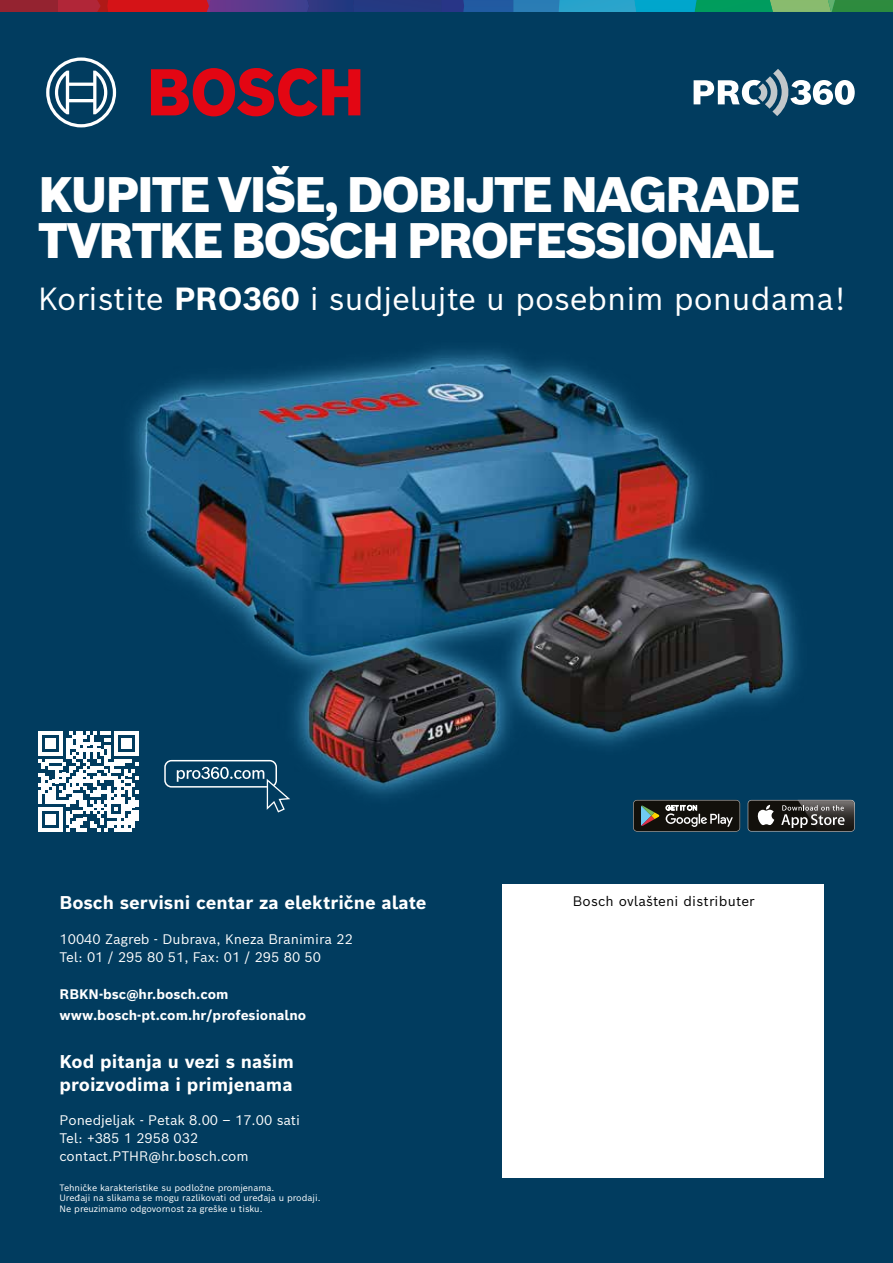
<style>
.page{position:relative;width:893px;height:1263px;background:#013c5f}
.page>*{position:absolute;margin:0;border:0;box-sizing:border-box;transform-origin:0 0}
.t1{font:900 48.45px/46.3px "Bosch Sans";letter-spacing:-.05em;color:#fff}
.t2{font:31.2px "Bosch Sans";color:#fff}
.t3{font:700 18px/22.5px "Bosch Sans";color:#fff}
.t4{font:13.5px/18px "Bosch Sans";color:#fff}
.t5{font:700 13.5px/21px "Bosch Sans";color:#fff}
.t6{font:13.5px "Bosch Sans";letter-spacing:.015em;color:#000}
.t7{font:9px/10.8px "Bosch Sans";color:#fff}
.s1{font-weight:700}
</style>
<div class="page">
<div style="left:0;top:0;width:57px;height:12px;background:#942330"></div>
<svg style="left:57px;top:0;width:836px;height:12px;background:#4a6278"></svg>
<svg style="left:694px;top:69px;width:161px;height:47px"></svg>
<svg style="left:151px;top:68px;width:209px;height:48px"></svg>
<svg style="left:46px;top:57px;width:70px;height:70px"></svg>
<svg style="left:38px;top:731px;width:100px;height:100px"></svg>
<img style="left:121px;top:349px;width:685px;height:469px">
<div style="left:164px;top:760px;width:113px;height:27px;border:2px solid #fff;border-radius:7px"></div>
<svg style="left:177px;top:767px;width:114px;height:47px"></svg>
<svg style="left:633px;top:800px;width:107px;height:32px;background:#3b3b36"></svg>
<svg style="left:748px;top:800px;width:107px;height:32px"></svg>
<div style="left:748px;top:801px;width:106px;height:30px;background:#12100b;border-radius:3px"></div>
<svg style="left:757px;top:805px;width:17px;height:20px"></svg>
<img style="left:798px;top:800px;width:57px;height:32px">
<img style="left:798px;top:801px;width:56px;height:30px">
<svg style="left:781px;top:805px;width:64px;height:23px"></svg>
<div style="left:503px;top:884px;width:321px;height:293px;background:#fff"></div>
<h1 class="t1" style="left:38px;top:166px;width:764px">KUPITE VIŠE, DOBIJTE NAGRADE<br>TVRTKE BOSCH PROFESSIONAL</h1>
<h2 class="t2" style="left:38px;top:272px;width:808px">Koristite <span class="s1">PRO360</span> i sudjelujte u posebnim ponudama!</h2>
<h3 class="t3" style="left:60px;top:890px;width:368px">Bosch servisni centar za električne alate</h3>
<p class="t6" style="left:573px;top:889px;width:183px">Bosch ovlašteni distributer</p>
<p class="t4" style="left:60px;top:928px;width:295px">10040 Zagreb - Dubrava, Kneza Branimira 22<br>Tel: 01 / 295 80 51, Fax: 01 / 295 80 50</p>
<p class="t5" style="left:60px;top:982px;width:248px">RBKN-bsc@hr.bosch.com www.bosch-pt.com.hr/profesionalno</p>
<h3 class="t3" style="left:60px;top:1049px;width:236px">Kod pitanja u vezi s našim proizvodima i primjenama</h3>
<p class="t4" style="left:60px;top:1110px;width:242px">Ponedjeljak - Petak 8.00 – 17.00 sati<br>Tel: +385 1 2958 032 contact.PTHR@hr.bosch.com</p>
<p class="t7" style="left:60px;top:1181px;width:262px">Tehničke karakteristike su podložne promjenama.<br>Uređaji na slikama se mogu razlikovati od uređaja u prodaji.<br>Ne preuzimamo odgovornost za greške u tisku.</p>
</div>
